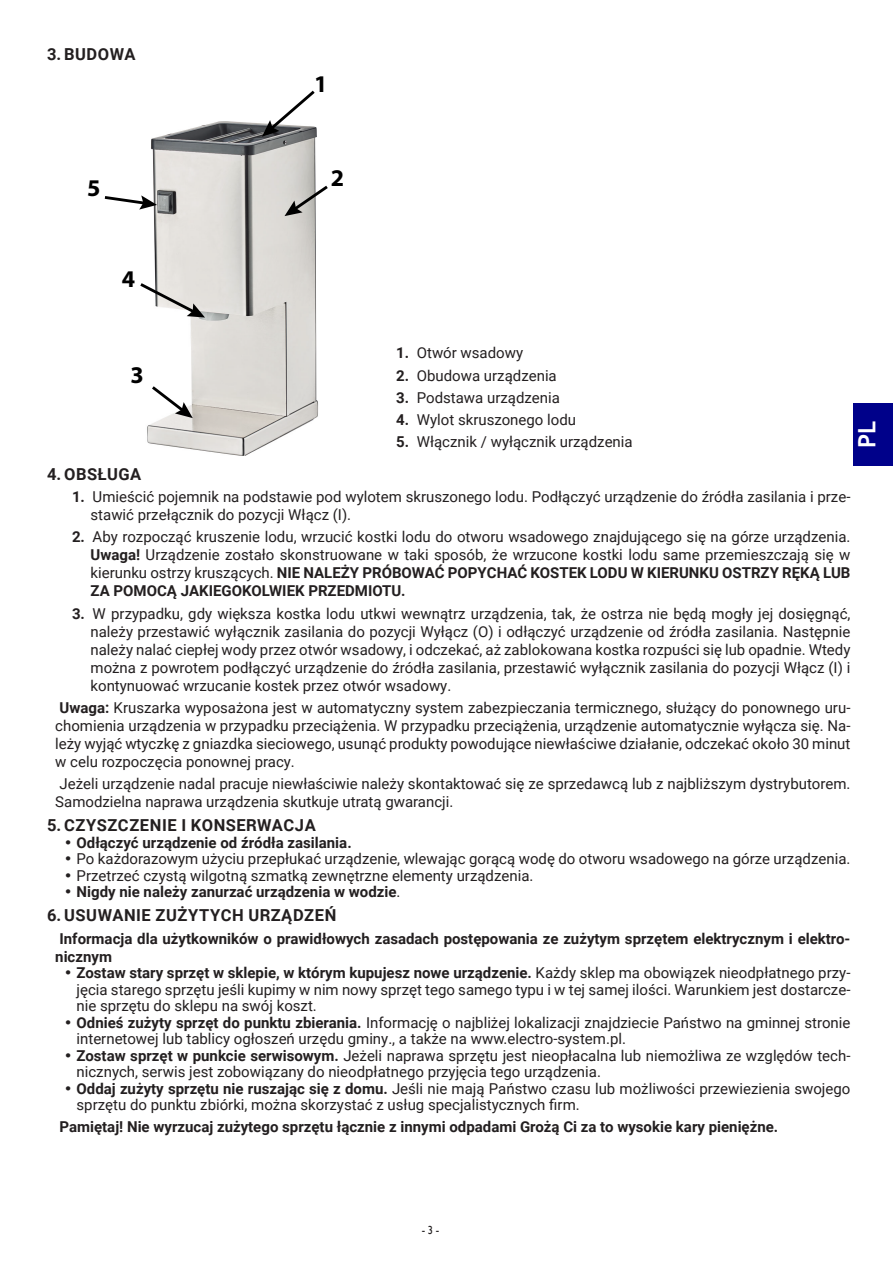
<style>
.page{position:relative;width:893px;height:1263px;background:#fff}
.page>*{position:absolute;margin:0;border:0;box-sizing:border-box;transform-origin:0 0}
.t1{font:700 24px "Myriad Pro";color:#000}
.t2{font:700 24px "Trebuchet MS";color:#fff}
.t3{font:700 16.5px "Roboto";letter-spacing:.035em;color:#231f20}
.Tekst_podstawowy{font:15px/18px "Roboto";color:#231f20}
.Tekst_podstawowy_bol{font:700 15px/18px "Roboto";color:#231f20}
.t4{font:12px "Humanst 521 EU";color:#231f20;scale:.86 1}
.s1{font-weight:700}
.s2{font-family:"Humanst 521 EU"}
.s3{font-family:"Humanst 521 EU";font-weight:700}
.s4{font-weight:400}
</style>
<div class="page">
<div style="left:854px;top:403px;width:39px;height:63px;background:#00018a"></div>
<img style="left:147px;top:121px;width:171px;height:334px">
<svg style="left:262px;top:90px;width:56px;height:47px"></svg>
<svg style="left:285px;top:183px;width:43px;height:33px"></svg>
<svg style="left:104px;top:194px;width:53px;height:16px"></svg>
<svg style="left:140px;top:281px;width:65px;height:37px"></svg>
<svg style="left:149px;top:383px;width:44px;height:35px"></svg>
<p class="t3" style="left:47px;top:42px;width:90px">3. BUDOWA</p>
<p class="t1" style="left:87px;top:173px;width:15px">5</p>
<p class="t1" style="left:122px;top:263px;width:15px">4</p>
<p class="t1" style="left:131px;top:359px;width:15px">3</p>
<p class="t1" style="left:314px;top:68px;width:15px">1</p>
<p class="t1" style="left:331px;top:162px;width:15px">2</p>
<p class="Tekst_podstawowy" style="left:396px;top:343px;width:128px"><span class="s1">1.</span> Otwór wsadowy</p>
<p class="Tekst_podstawowy" style="left:396px;top:366px;width:162px"><span class="s1">2.</span> Obudowa urządzenia</p>
<p class="Tekst_podstawowy" style="left:396px;top:388px;width:165px"><span class="s1">3.</span> Podstawa urządzenia</p>
<p class="Tekst_podstawowy" style="left:396px;top:410px;width:181px"><span class="s1">4.</span> Wylot skruszonego lodu</p>
<p class="Tekst_podstawowy" style="left:396px;top:432px;width:238px"><span class="s1">5.</span> Włącznik / wyłącznik urządzenia</p>
<h1 class="t2" style="left:852px;top:448px;width:29px;rotate:-90deg">PL</h1>
<p class="t3" style="left:47px;top:462px;width:96px">4.OBSŁUGA</p>
<p class="Tekst_podstawowy" style="left:91px;top:487px;width:761px;text-indent:-18px"><span class="s1">1.</span> Umieścić pojemnik na podstawie pod wylotem skruszonego lodu. Podłączyć urządzenie do źródła zasilania i prze&shy;stawić przełącznik do pozycji Włącz (I).</p>
<p class="Tekst_podstawowy" style="left:91px;top:527px;width:761px;text-align:justify;text-indent:-18px"><span class="s1">2.</span> Aby rozpocząć kruszenie lodu, wrzucić kostki lodu do otworu wsadowego znajdującego się na górze urządzenia.<br><span class="s1">Uwaga!</span> Urządzenie zostało skonstruowane w taki sposób, że wrzucone kostki lodu same przemieszczają się w kierunku ostrzy kruszących. <span class="s1">NIE NALEŻY PRÓBOWAĆ POPYCHAĆ KOSTEK LODU W KIERUNKU OSTRZY RĘKĄ LUB ZA POMOCĄ JAKIEGOKOLWIEK PRZEDMIOTU.</span></p>
<p class="Tekst_podstawowy" style="left:91px;top:604px;width:761px;text-align:justify;text-indent:-18px"><span class="s1">3.</span> W przypadku, gdy większa kostka lodu utkwi wewnątrz urządzenia, tak, że ostrza nie będą mogły jej dosięgnąć, należy przestawić wyłącznik zasilania do pozycji Wyłącz (O) i odłączyć urządzenie od źródła zasilania. Następnie należy nalać ciepłej wody przez otwór wsadowy, i odczekać, aż zablokowana kostka rozpuści się lub opadnie. Wtedy można z powrotem podłączyć urządzenie do źródła zasilania, przestawić wyłącznik zasilania do pozycji Włącz (I) i kontynuować wrzucanie kostek przez otwór wsadowy.</p>
<p class="Tekst_podstawowy" style="left:55px;top:698px;width:797px;text-align:justify"><span class="s1">Uwaga:</span> Kruszarka wyposażona jest w automatyczny system zabezpieczania termicznego, służący do ponownego uru&shy;chomienia urządzenia w przypadku przeciążenia. W przypadku przeciążenia, urządzenie automatycznie wyłącza się. Na&shy;leży wyjąć wtyczkę z gniazdka sieciowego, usunąć produkty powodujące niewłaściwe działanie, odczekać około 30 minut w celu rozpoczęcia ponownej pracy.</p>
<p class="Tekst_podstawowy" style="left:55px;top:774px;width:797px">Jeżeli urządzenie nadal pracuje niewłaściwie należy skontaktować się ze sprzedawcą lub z najbliższym dystrybutorem.<br>Samodzielna naprawa urządzenia skutkuje utratą gwarancji.</p>
<p class="t3" style="left:47px;top:814px;width:270px">5. CZYSZCZENIE I KONSERWACJA</p>
<p class="Tekst_podstawowy_bol" style="left:64px;top:833px;width:289px"><span class="s2">•</span> Odłączyć urządzenie od źródła zasilania.</p>
<p class="Tekst_podstawowy" style="left:64px;top:849px;width:788px"><span class="s3">•</span> Po każdorazowym użyciu przepłukać urządzenie, wlewając gorącą wodę do otworu wsadowego na górze urządzenia.</p>
<p class="Tekst_podstawowy" style="left:64px;top:866px;width:471px"><span class="s3">•</span> Przetrzeć czystą wilgotną szmatką zewnętrzne elementy urządzenia.</p>
<p class="Tekst_podstawowy_bol" style="left:64px;top:882px;width:338px"><span class="s2">•</span> Nigdy nie należy zanurzać urządzenia w wodzie<span class="s4">.</span></p>
<p class="t3" style="left:47px;top:904px;width:291px">6. USUWANIE ZUŻYTYCH URZĄDZEŃ</p>
<p class="Tekst_podstawowy_bol" style="left:55px;top:928px;width:797px">Informacja dla użytkowników o prawidłowych zasadach postępowania ze zużytym sprzętem elektrycznym i elektro&shy;nicznym</p>
<p class="Tekst_podstawowy" style="left:77px;top:964px;width:775px;line-height:16.5px;text-align:justify;text-indent:-13px"><span class="s3">•</span> <span class="s1">Zostaw stary sprzęt w sklepie, w którym kupujesz nowe urządzenie.</span> Każdy sklep ma obowiązek nieodpłatnego przy&shy;jęcia starego sprzętu jeśli kupimy w nim nowy sprzęt tego samego typu i w tej samej ilości. Warunkiem jest dostarcze&shy;nie sprzętu do sklepu na swój koszt.</p>
<p class="Tekst_podstawowy" style="left:77px;top:1013px;width:775px;line-height:16.5px;text-indent:-13px"><span class="s3">•</span> <span class="s1">Odnieś zużyty sprzęt do punktu zbierania.</span> Informację o najbliżej lokalizacji znajdziecie Państwo na gminnej stronie internetowej lub tablicy ogłoszeń urzędu gminy., a także na www.electro-system.pl.</p>
<p class="Tekst_podstawowy" style="left:77px;top:1046px;width:775px;line-height:16.5px;text-indent:-13px"><span class="s3">•</span> <span class="s1">Zostaw sprzęt w punkcie serwisowym.</span> Jeżeli naprawa sprzętu jest nieopłacalna lub niemożliwa ze względów tech&shy;nicznych, serwis jest zobowiązany do nieodpłatnego przyjęcia tego urządzenia.</p>
<p class="Tekst_podstawowy" style="left:77px;top:1079px;width:775px;line-height:16.5px;text-indent:-13px"><span class="s3">•</span> <span class="s1">Oddaj zużyty sprzętu nie ruszając się z domu.</span> Jeśli nie mają Państwo czasu lub możliwości przewiezienia swojego sprzętu do punktu zbiórki, można skorzystać z usług specjalistycznych firm.</p>
<p class="Tekst_podstawowy_bol" style="left:60px;top:1117px;width:720px">Pamiętaj! Nie wyrzucaj zużytego sprzętu łącznie z innymi odpadami Grożą Ci za to wysokie kary pieniężne.</p>
<p class="t4" style="left:422px;top:1222px;width:22px">- 3 -</p>
</div>
